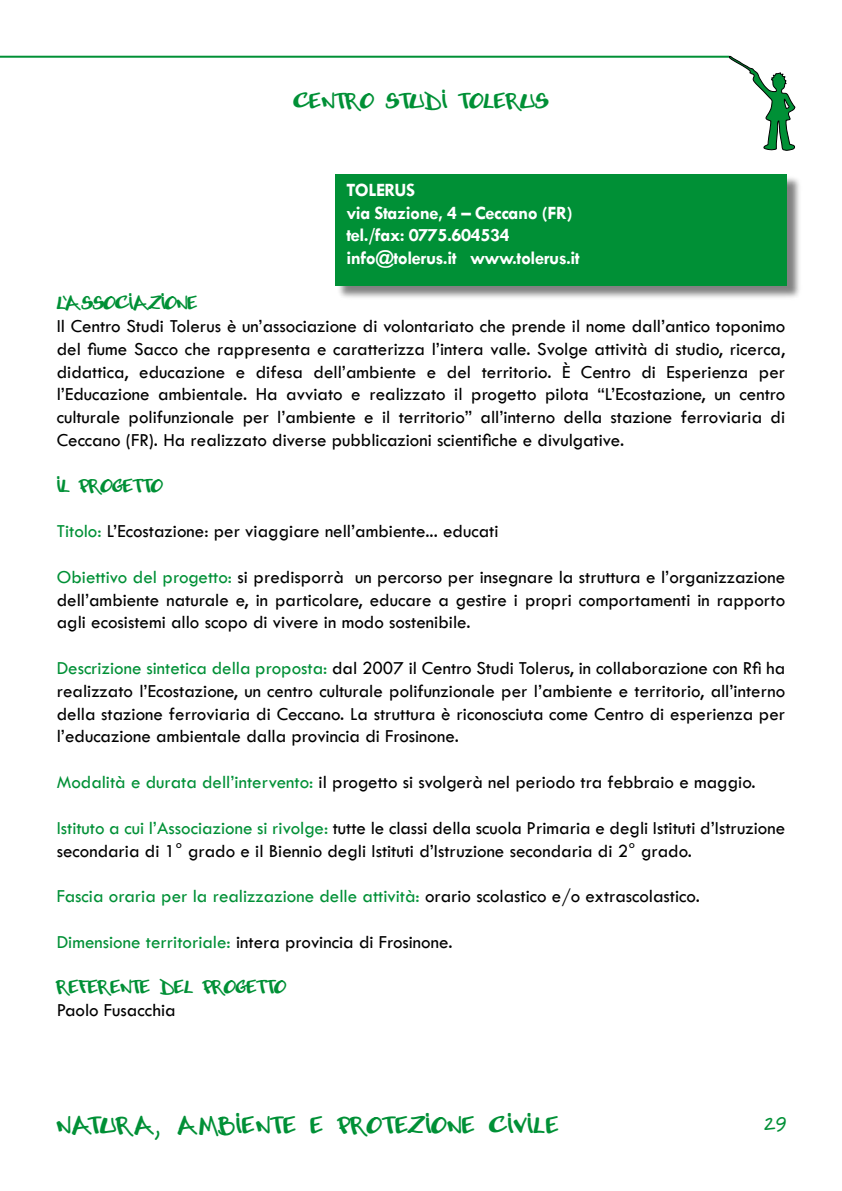
<style>
.page{position:relative;width:842px;height:1191px;background:#fff}
.page>*{position:absolute;margin:0;border:0;box-sizing:border-box;transform-origin:0 0}
.t1{font:24px "Abuse";letter-spacing:.05em;color:#009036}
.t2{font:22px "Abuse";letter-spacing:.025em;color:#009036}
.t3{font:20px "Abuse";color:#009036}
.t4{font:19px/22.8px "Tw Cen";color:#000;text-align:justify}
.t5{font:700 19px/22.8px "Tw Cen";letter-spacing:-.025em;color:#fff}
.t6{font:19px "Tw Cen";color:#009036}
.t7{font:19px "Abuse";color:#009036}
.s1{color:#009036}
.s2{color:#000}
</style>
<div class="page">
<div style="left:336px;top:175px;width:466px;height:126px;background:#000;opacity:.5"></div>
<div style="left:335px;top:174px;width:452px;height:111px;background:#009036"></div>
<hr style="left:0;top:56px;width:737px;height:2px;background:#009036">
<svg style="left:728px;top:55px;width:68px;height:96px"></svg>
<p class="t2" style="left:294px;top:89px;width:256px">CENTRO STUDI TOLERUS</p>
<p class="t5" style="left:346px;top:178px;width:235px">TOLERUS<br>via Stazione, 4 – Ceccano (FR) tel./fax: 0775.604534 info@tolerus.it www.tolerus.it</p>
<p class="t7" style="left:57px;top:293px;width:142px">L`ASSOCIAZIONE</p>
<p class="t4" style="left:57px;top:314px;width:730px">Il Centro Studi Tolerus è un’associazione di volontariato che prende il nome dall’antico toponimo del fiume Sacco che rappresenta e caratterizza l’intera valle. Svolge attività di studio, ricerca, didattica, educazione e difesa dell’ambiente e del territorio. È Centro di Esperienza per l’Educazione ambientale. Ha avviato e realizzato il progetto pilota “L’Ecostazione, un centro culturale polifunzionale per l’ambiente e il territorio” all’interno della stazione ferroviaria di Ceccano (FR). Ha realizzato diverse pubblicazioni scientifiche e divulgative.</p>
<p class="t7" style="left:57px;top:475px;width:107px">IL PROGETTO</p>
<p class="t4" style="left:57px;top:520px;width:443px"><span class="s1">Titolo:</span> L’Ecostazione: per viaggiare nell’ambiente... educati</p>
<p class="t4" style="left:57px;top:565px;width:730px"><span class="s1">Obiettivo del progetto:</span> si predisporrà un percorso per insegnare la struttura e l’organizzazione dell’ambiente naturale e, in particolare, educare a gestire i propri comportamenti in rapporto agli ecosistemi allo scopo di vivere in modo sostenibile.</p>
<p class="t4" style="left:57px;top:656px;width:730px"><span class="s1">Descrizione sintetica della proposta:</span> dal 2007 il Centro Studi Tolerus, in collaborazione con Rfi ha realizzato l’Ecostazione, un centro culturale polifunzionale per l’ambiente e territorio, all’interno della stazione ferroviaria di Ceccano. La struttura è riconosciuta come Centro di esperienza per l’educazione ambientale dalla provincia di Frosinone.</p>
<p class="t4" style="left:57px;top:770px;width:700px"><span class="s1">Modalità e durata dell’intervento:</span> il progetto si svolgerà nel periodo tra febbraio e maggio.</p>
<p class="t4" style="left:57px;top:816px;width:730px"><span class="s1">Istituto a cui l’Associazione si rivolge:</span> tutte le classi della scuola Primaria e degli Istituti d’Istruzione secondaria di 1° grado e il Biennio degli Istituti d’Istruzione secondaria di 2° grado.</p>
<p class="t6" style="left:57px;top:884px;width:645px">Fascia oraria per la realizzazione delle attività: <span class="s2">orario scolastico e/o extrascolastico.</span></p>
<p class="t4" style="left:57px;top:930px;width:397px"><span class="s1">Dimensione territoriale:</span> intera provincia di Frosinone.</p>
<p class="t7" style="left:57px;top:977px;width:231px">REFERENTE DEL PROGETTO</p>
<p class="t4" style="left:57px;top:998px;width:121px">Paolo Fusacchia</p>
<p class="t1" style="left:57px;top:1113px;width:503px">NATURA, AMBIENTE E PROTEZIONE CIVILE</p>
<p class="t3" style="left:764px;top:1113px;width:22px">29</p>
</div>
